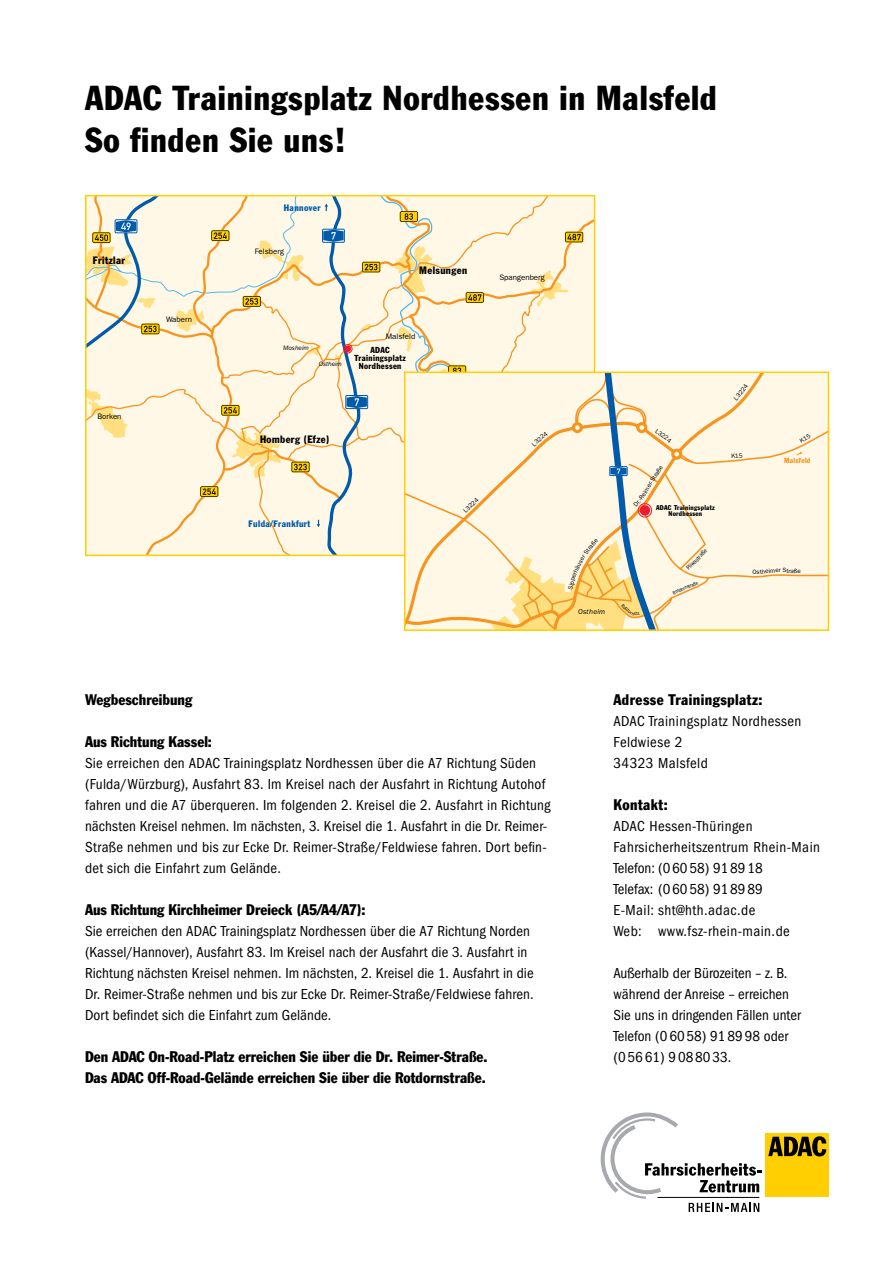
<style>
.page{position:relative;width:893px;height:1263px;background:#fff}
.page>*{position:absolute;margin:0;border:0;box-sizing:border-box;transform-origin:0 0}
.t1{font:condensed 33.75px/42px "Franklin Gothic LT";letter-spacing:.025em;color:#000}
.t2{font:condensed 15px/21px "ITC Franklin Gothic Std";letter-spacing:.01em;color:#000}
.t3{font:condensed 15px/21px "ITC Franklin Gothic Std";letter-spacing:.03em;color:#000}
.t4{font:condensed 15px/21px "Franklin Gothic LT";letter-spacing:.005em;color:#000}
.t5{font:condensed 15px "Franklin Gothic LT";letter-spacing:.03em;color:#000}
.t6{font:condensed 10.5px "Franklin Gothic LT";letter-spacing:.03em;color:#000}
.t7{font:condensed 9.3px "Franklin Gothic LT";letter-spacing:.03em;color:#005baa}
.t8{font:condensed 8.55px/7.9px "Franklin Gothic LT";letter-spacing:.03em;color:#000;text-align:center}
.t9{font:7.95px "ITC Franklin Gothic Std";color:#000}
.t10{font:condensed 7.35px "Franklin Gothic LT";letter-spacing:.03em;color:#f7941e}
.t11{font:italic 7.35px "ITC Franklin Gothic Std";letter-spacing:.03em;color:#000}
.t12{font:condensed 6.9px/6.3px "Franklin Gothic LT";letter-spacing:.03em;color:#000;text-align:center}
.t13{font:italic 6.6px "ITC Franklin Gothic Std";color:#000}
.t14{font:6.3px "ITC Franklin Gothic Std";color:#000}
.t15{font:condensed 6.3px "ITC Franklin Gothic Std";color:#000}
.t16{font:condensed 5.25px "ITC Franklin Gothic Std";color:#000}
</style>
<div class="page">
<svg style="left:363px;top:198px;width:229px;height:324px;background:#fdf2db"></svg>
<svg style="left:88px;top:198px;width:275px;height:355px;background:#f9f1dc"></svg>
<div style="left:346px;top:395px;width:22px;height:14px;border:1px solid #005baa"></div>
<svg style="left:347px;top:396px;width:20px;height:12px"></svg>
<div style="left:322px;top:229px;width:22px;height:13px;border:1px solid #005baa"></div>
<svg style="left:323px;top:230px;width:21px;height:12px"></svg>
<svg style="left:466px;top:292px;width:18px;height:11px"></svg>
<svg style="left:466px;top:293px;width:17px;height:9px"></svg>
<svg style="left:468px;top:294px;width:13px;height:7px"></svg>
<svg style="left:565px;top:231px;width:18px;height:12px"></svg>
<svg style="left:565px;top:232px;width:18px;height:10px"></svg>
<svg style="left:566px;top:232px;width:16px;height:10px"></svg>
<svg style="left:567px;top:234px;width:14px;height:6px"></svg>
<svg style="left:400px;top:211px;width:18px;height:11px"></svg>
<div style="left:401px;top:212px;width:16px;height:9px;background:#ffcf01"></div>
<svg style="left:405px;top:213px;width:8px;height:7px"></svg>
<svg style="left:448px;top:365px;width:18px;height:11px"></svg>
<svg style="left:448px;top:366px;width:18px;height:10px"></svg>
<svg style="left:449px;top:366px;width:16px;height:9px"></svg>
<svg style="left:453px;top:368px;width:8px;height:4px"></svg>
<svg style="left:362px;top:261px;width:19px;height:12px"></svg>
<svg style="left:362px;top:262px;width:18px;height:10px"></svg>
<svg style="left:363px;top:262px;width:16px;height:10px"></svg>
<svg style="left:365px;top:264px;width:12px;height:6px"></svg>
<svg style="left:141px;top:323px;width:19px;height:12px"></svg>
<svg style="left:141px;top:324px;width:18px;height:10px"></svg>
<svg style="left:142px;top:324px;width:17px;height:9px"></svg>
<svg style="left:221px;top:405px;width:19px;height:11px"></svg>
<svg style="left:221px;top:405px;width:18px;height:10px"></svg>
<svg style="left:222px;top:406px;width:17px;height:9px"></svg>
<svg style="left:224px;top:407px;width:13px;height:6px"></svg>
<svg style="left:200px;top:486px;width:18px;height:11px"></svg>
<svg style="left:201px;top:487px;width:17px;height:9px"></svg>
<svg style="left:203px;top:488px;width:13px;height:7px"></svg>
<svg style="left:291px;top:461px;width:19px;height:12px"></svg>
<svg style="left:292px;top:462px;width:17px;height:10px"></svg>
<svg style="left:292px;top:462px;width:17px;height:9px"></svg>
<svg style="left:294px;top:464px;width:13px;height:6px"></svg>
<svg style="left:88px;top:198px;width:229px;height:134px;background:#f4ebd1"></svg>
<div style="left:345px;top:345px;width:6px;height:7px;background:#ed1b2f;border-radius:50%"></div>
<div style="left:343px;top:344px;width:9px;height:9px;border:1px solid #ed1b2f;border-radius:50%"></div>
<svg style="left:325px;top:204px;width:3px;height:7px"></svg>
<svg style="left:317px;top:520px;width:3px;height:7px"></svg>
<div style="left:85px;top:195px;width:510px;height:361px;border:2px solid #ffcf01"></div>
<div style="left:765px;top:1133px;width:64px;height:64px;background:#ffcf01"></div>
<svg style="left:768px;top:1136px;width:58px;height:20px"></svg>
<svg style="left:601px;top:1112px;width:160px;height:100px"></svg>
<div style="left:803px;top:375px;width:23px;height:253px;background:#fff8e7"></div>
<div style="left:407px;top:375px;width:396px;height:253px;background:#fff8e7"></div>
<svg style="left:796px;top:452px;width:6px;height:4px"></svg>
<div style="left:404px;top:372px;width:425px;height:259px;border:2px solid #ffcf01"></div>
<svg style="left:734px;top:384px;width:14px;height:16px"></svg>
<svg style="left:757px;top:568px;width:44px;height:6px"></svg>
<svg style="left:491px;top:372px;width:187px;height:258px;background:#f5e7c8"></svg>
<svg style="left:691px;top:581px;width:8px;height:5px"></svg>
<svg style="left:732px;top:453px;width:10px;height:5px"></svg>
<svg style="left:800px;top:434px;width:11px;height:8px"></svg>
<h1 class="t1" style="left:85px;top:77px;width:633px">ADAC Trainingsplatz Nordhessen in Malsfeld<br>So finden Sie uns!</h1>
<p class="t6" style="left:93px;top:254px;width:34px">Fritzlar</p>
<p class="t9" style="left:97px;top:412px;width:26px">Borken</p>
<p class="t9" style="left:166px;top:315px;width:27px">Wabern</p>
<p class="t7" style="left:284px;top:202px;width:38px">Hannover</p>
<p class="t9" style="left:255px;top:247px;width:30px">Felsberg</p>
<p class="t6" style="left:419px;top:264px;width:50px">Melsungen</p>
<p class="t13" style="left:283px;top:344px;width:27px">Mosheim</p>
<p class="t13" style="left:319px;top:360px;width:25px">Ostheim</p>
<p class="t9" style="left:386px;top:332px;width:31px">Malsfeld</p>
<p class="t8" style="left:355px;top:346px;width:53px">ADAC<br>Trainingsplatz<br>Nordhessen</p>
<p class="t9" style="left:499px;top:273px;width:47px">Spangenberg</p>
<p class="t6" style="left:260px;top:432px;width:71px">Homberg (Efze)</p>
<p class="t7" style="left:249px;top:518px;width:63px">Fulda/Frankfurt</p>
<p class="t14" style="left:462px;top:509px;width:20px;rotate:-44deg">L3224</p>
<p class="t11" style="left:578px;top:607px;width:29px">Ostheim</p>
<p class="t14" style="left:658px;top:427px;width:20px;rotate:37deg">L3224</p>
<p class="t14" style="left:645px;top:485px;width:27px;rotate:-57deg">er-Straße</p>
<p class="t12" style="left:656px;top:504px;width:60px">ADAC Trainingsplatz<br>Nordhessen</p>
<p class="t15" style="left:685px;top:566px;width:28px;rotate:-45deg">Pliwastraße</p>
<p class="t16" style="left:676px;top:588px;width:16px;rotate:-24deg">tdornstr</p>
<p class="t10" style="left:784px;top:456px;width:28px">Malsfeld</p>
<p class="t14" style="left:752px;top:568px;width:6px">O</p>
<p class="t14" style="left:779px;top:567px;width:4px">r</p>
<p class="t4" style="left:85px;top:689px;width:109px">Wegbeschreibung</p>
<p class="t4" style="left:85px;top:731px;width:128px">Aus Richtung Kassel:</p>
<p class="t2" style="left:85px;top:753px;width:467px">Sie erreichen den ADAC Trainingsplatz Nordhessen über die A7 Richtung Süden (Fulda/Würzburg), Ausfahrt 83. Im Kreisel nach der Ausfahrt in Richtung Autohof fahren und die A7 überqueren. Im folgenden 2. Kreisel die 2. Ausfahrt in Richtung nächsten Kreisel nehmen. Im nächsten, 3. Kreisel die 1. Ausfahrt in die Dr. Reimer-Straße nehmen und bis zur Ecke Dr. Reimer-Straße/Feldwiese fahren. Dort befin&shy;det sich die Einfahrt zum Gelände.</p>
<p class="t4" style="left:85px;top:899px;width:282px">Aus Richtung Kirchheimer Dreieck (A5/A4/A7):</p>
<p class="t2" style="left:85px;top:921px;width:450px">Sie erreichen den ADAC Trainingsplatz Nordhessen über die A7 Richtung Norden (Kassel/Hannover), Ausfahrt 83. Im Kreisel nach der Ausfahrt die 3. Ausfahrt in Richtung nächsten Kreisel nehmen. Im nächsten, 2. Kreisel die 1. Ausfahrt in die Dr. Reimer-Straße nehmen und bis zur Ecke Dr. Reimer-Straße/Feldwiese fahren.<br>Dort befindet sich die Einfahrt zum Gelände.</p>
<p class="t4" style="left:85px;top:1046px;width:404px">Den ADAC On-Road-Platz erreichen Sie über die Dr. Reimer-Straße.<br>Das ADAC Off-Road-Gelände erreichen Sie über die Rotdornstraße.</p>
<p class="t5" style="left:613px;top:691px;width:151px">Adresse Trainingsplatz:</p>
<p class="t3" style="left:613px;top:711px;width:190px">ADAC Trainingsplatz Nordhessen<br>Feldwiese 2<br>34323 Malsfeld</p>
<p class="t5" style="left:613px;top:796px;width:56px">Kontakt:</p>
<p class="t3" style="left:613px;top:816px;width:208px">ADAC Hessen-Thüringen<br>Fahrsicherheitszentrum Rhein-Main<br>Telefon: (06058) 918918<br>Telefax: (06058) 918989<br>E-Mail: sht@hth.adac.de<br>Web: www.fsz-rhein-main.de</p>
<p class="t2" style="left:613px;top:963px;width:189px">Außerhalb der Bürozeiten – z. B. während der Anreise – erreichen<br>Sie uns in dringenden Fällen unter<br>Telefon (06058) 918998 oder (05661) 9088033.</p>
</div>
